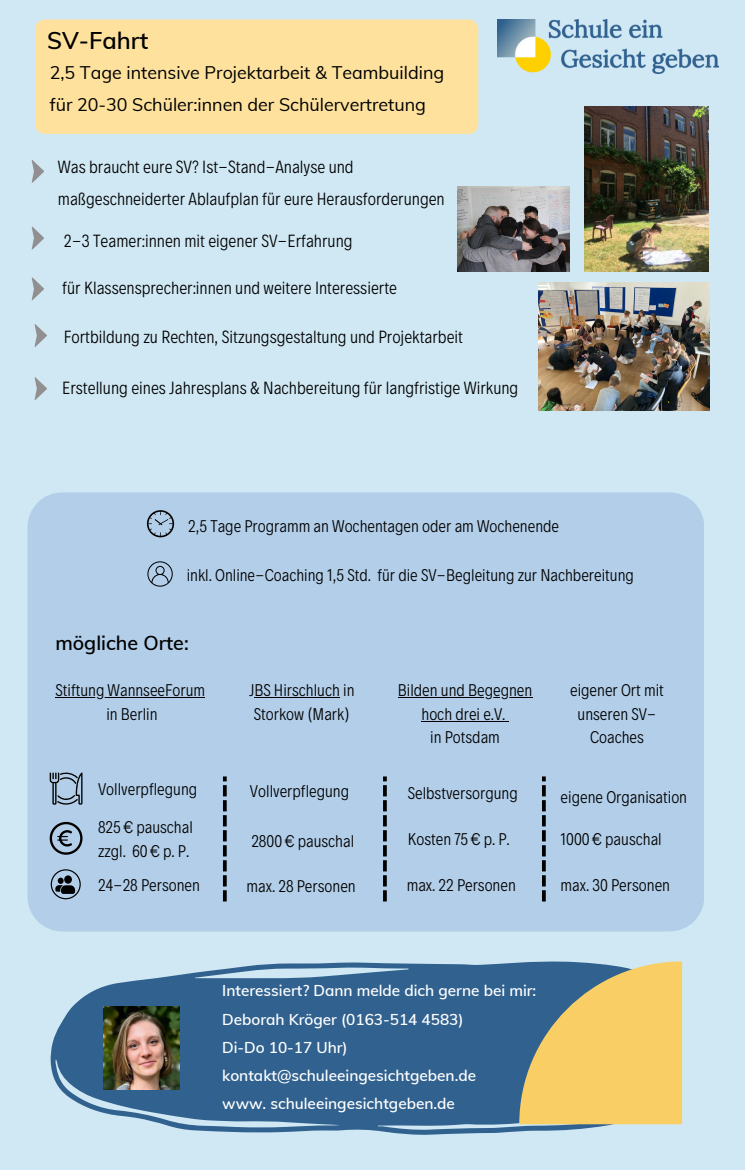
<style>
.page{position:relative;width:745px;height:1170px;background:#fff}
.page>*{position:absolute;margin:0;border:0;box-sizing:border-box;transform-origin:0 0}
.t1{font:600 23.62px "Muli";color:#000}
.t2{font:600 19.62px "Muli";color:#000}
.t3{font:300 17.88px "Decalotype";color:#000}
.t4{font:17.88px "Muli";color:#000}
.t5{font:300 17.12px/23.5px "Decalotype";color:#000;text-align:center}
.t6{font:600 15.38px "Muli";color:#fff}
</style>
<div class="page">
<div style="left:0;top:0;width:744px;height:1169px;background:#d0e8f4"></div>
<img style="left:497px;top:20px;width:221px;height:54px">
<div style="left:35px;top:20px;width:443px;height:114px;background:#fde19d;border-radius:10px"></div>
<svg style="left:32px;top:160px;width:12px;height:23px"></svg>
<svg style="left:32px;top:226px;width:12px;height:23px"></svg>
<svg style="left:32px;top:277px;width:12px;height:23px"></svg>
<svg style="left:35px;top:324px;width:12px;height:23px"></svg>
<svg style="left:35px;top:377px;width:12px;height:23px"></svg>
<img style="left:457px;top:187px;width:112px;height:84px">
<img style="left:538px;top:282px;width:171px;height:129px">
<img style="left:584px;top:106px;width:124px;height:165px">
<div style="left:27px;top:492px;width:677px;height:439px;background:#b2cee8"></div>
<svg style="left:223px;top:776px;width:4px;height:125px"></svg>
<svg style="left:147px;top:510px;width:27px;height:27px"></svg>
<svg style="left:50px;top:821px;width:32px;height:33px"></svg>
<svg style="left:147px;top:561px;width:26px;height:25px"></svg>
<svg style="left:50px;top:962px;width:631px;height:172px;fill:#31628f"></svg>
<svg style="left:519px;top:961px;width:163px;height:162px;background:#cfb86f"></svg>
<img style="left:104px;top:1006px;width:76px;height:83px">
<svg style="left:50px;top:771px;width:32px;height:34px"></svg>
<svg style="left:51px;top:869px;width:30px;height:30px"></svg>
<hr style="left:55px;top:697px;width:150px;height:1px;background:#000">
<hr style="left:398px;top:697px;width:134px;height:1px;background:#000">
<hr style="left:421px;top:720px;width:84px;height:1px;background:#000">
<hr style="left:254px;top:697px;width:86px;height:1px;background:#000">
<svg style="left:383px;top:776px;width:3px;height:125px"></svg>
<svg style="left:542px;top:776px;width:3px;height:125px"></svg>
<p class="t1" style="left:47px;top:25px;width:103px">SV-Fahrt</p>
<p class="t4" style="left:50px;top:61px;width:396px">2,5 Tage intensive Projektarbeit &amp; Teambuilding</p>
<p class="t4" style="left:50px;top:92px;width:378px">für 20-30 Schüler:innen der Schülervertretung</p>
<p class="t3" style="left:58px;top:155px;width:297px">Was braucht eure SV? Ist-Stand-Analyse und</p>
<p class="t3" style="left:58px;top:187px;width:388px">maßgeschneiderter Ablaufplan für eure Herausforderungen</p>
<p class="t3" style="left:64px;top:229px;width:290px">2-3 Teamer:innen mit eigener SV-Erfahrung</p>
<p class="t3" style="left:62px;top:276px;width:336px">für Klassensprecher:innen und weitere Interessierte</p>
<p class="t3" style="left:64px;top:325px;width:400px">Fortbildung zu Rechten, Sitzungsgestaltung und Projektarbeit</p>
<p class="t3" style="left:62px;top:375px;width:457px">Erstellung eines Jahresplans &amp; Nachbereitung für langfristige Wirkung</p>
<p class="t5" style="left:188px;top:513px;width:372px">2,5 Tage Programm an Wochentagen oder am Wochenende</p>
<p class="t5" style="left:187px;top:562px;width:448px">inkl. Online-Coaching 1,5 Std. für die SV-Begleitung zur Nachbereitung</p>
<p class="t2" style="left:55px;top:629px;width:135px">mögliche Orte:</p>
<p class="t5" style="left:55px;top:677px;width:151px">Stiftung WannseeForum</p>
<p class="t5" style="left:106px;top:700px;width:53px">in Berlin</p>
<p class="t5" style="left:249px;top:677px;width:107px;text-align:left">JBS Hirschluch in<br>Storkow (Mark)</p>
<p class="t5" style="left:570px;top:677px;width:95px">eigener Ort mit unseren SV-<br>Coaches</p>
<p class="t5" style="left:398px;top:677px;width:136px">Bilden und Begegnen hoch drei e.V.</p>
<p class="t5" style="left:430px;top:724px;width:71px">in Potsdam</p>
<p class="t5" style="left:98px;top:776px;width:101px">Vollverpflegung</p>
<p class="t5" style="left:407px;top:780px;width:111px">Selbstversorgung</p>
<p class="t5" style="left:250px;top:777px;width:101px">Vollverpflegung</p>
<p class="t5" style="left:251px;top:827px;width:104px">2800 € pauschal</p>
<p class="t5" style="left:407px;top:826px;width:103px">Kosten 75 € p. P.</p>
<p class="t5" style="left:246px;top:873px;width:110px">max. 28 Personen</p>
<p class="t5" style="left:560px;top:783px;width:128px">eigene Organisation</p>
<p class="t5" style="left:98px;top:814px;width:96px;text-align:left">825 € pauschal zzgl. 60 € p. P.</p>
<p class="t5" style="left:560px;top:825px;width:103px">1000 € pauschal</p>
<p class="t5" style="left:98px;top:871px;width:103px">24-28 Personen</p>
<p class="t5" style="left:406px;top:871px;width:111px">max. 22 Personen</p>
<p class="t5" style="left:560px;top:871px;width:111px">max. 30 Personen</p>
<p class="t6" style="left:222px;top:980px;width:315px">Interessiert? Dann melde dich gerne bei mir:</p>
<p class="t6" style="left:222px;top:1008px;width:243px">Deborah Kröger (0163-514 4583)</p>
<p class="t6" style="left:222px;top:1036px;width:127px">Di-Do 10-17 Uhr)</p>
<p class="t6" style="left:222px;top:1065px;width:255px">kontakt@schuleeingesichtgeben.de</p>
<p class="t6" style="left:222px;top:1093px;width:234px">www. schuleeingesichtgeben.de</p>
</div>
